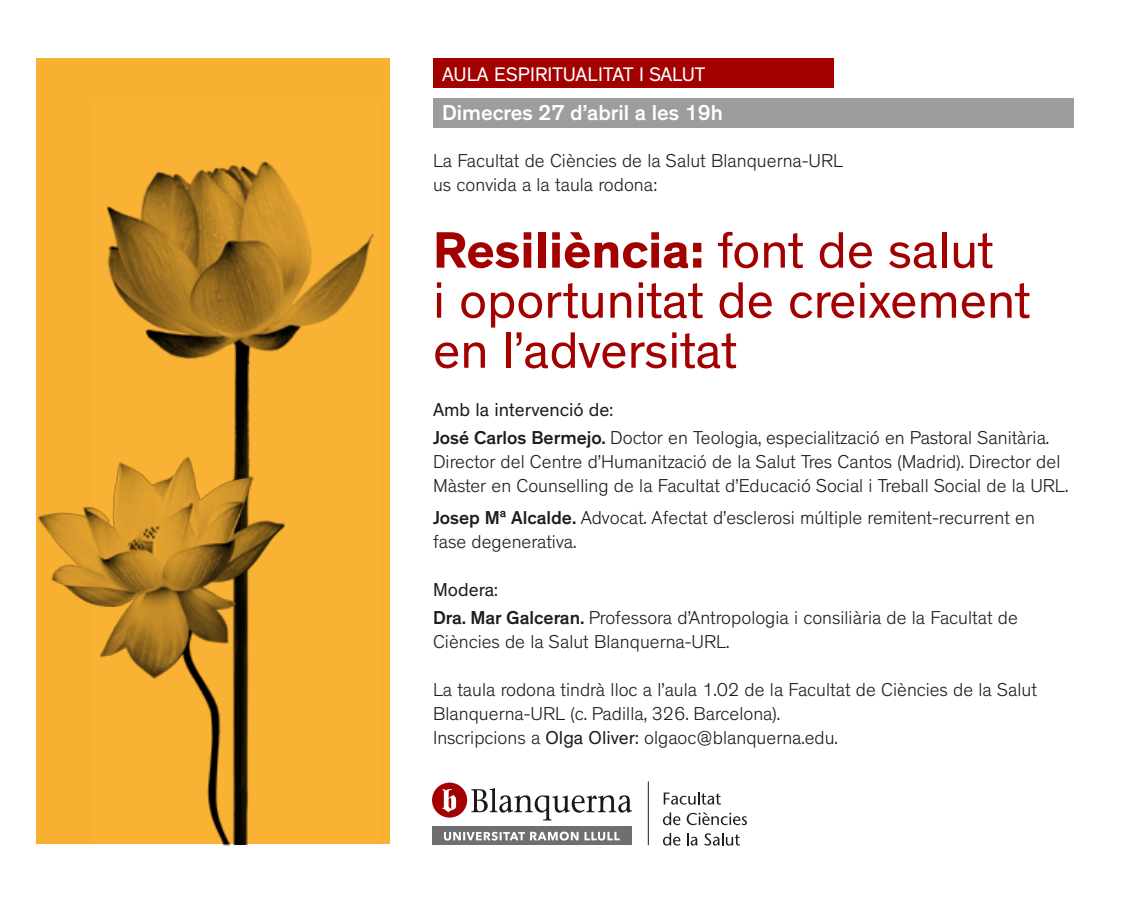
<style>
.page{position:relative;width:1134px;height:908px;background:#fff}
.page>*{position:absolute;margin:0;border:0;box-sizing:border-box;transform-origin:0 0}
.t1{font:52px/50px "Theinhardt";color:#a30000}
.t2{font:500 22px "Theinhardt";color:#fff}
.t3{font:20px "Theinhardt";letter-spacing:.005em;color:#fff}
.t4{font:300 19px/24px "Theinhardt";color:#1d1d1b}
.s1{font-weight:700}
.s2{font-weight:400}
.s3{font-weight:500}
</style>
<div class="page">
<div style="left:432px;top:782px;width:35px;height:35px;background:#a30000;border-radius:50%"></div>
<svg style="left:442px;top:789px;width:14px;height:23px"></svg>
<svg style="left:471px;top:788px;width:161px;height:32px"></svg>
<div style="left:432px;top:826px;width:200px;height:18px;background:#706f6f"></div>
<svg style="left:444px;top:831px;width:176px;height:9px"></svg>
<svg style="left:664px;top:792px;width:57px;height:12px"></svg>
<svg style="left:663px;top:812px;width:17px;height:12px"></svg>
<svg style="left:687px;top:812px;width:60px;height:12px"></svg>
<svg style="left:663px;top:832px;width:17px;height:13px"></svg>
<svg style="left:687px;top:833px;width:11px;height:12px"></svg>
<svg style="left:704px;top:833px;width:36px;height:12px"></svg>
<hr style="left:648px;top:781px;width:1px;height:63px;background:#1d1d1b">
<div style="left:433px;top:98px;width:641px;height:29px;background:#9d9d9c"></div>
<div style="left:433px;top:58px;width:400px;height:29px;background:#a30000"></div>
<svg style="left:36px;top:58px;width:353px;height:785px;background:#df9f2e"></svg>
<p class="t3" style="left:442px;top:62px;width:265px">AULA ESPIRITUALITAT I SALUT</p>
<p class="t2" style="left:442px;top:99px;width:282px">Dimecres 27 d’abril a les 19h</p>
<p class="t4" style="left:433px;top:149px;width:412px">La Facultat de Ciències de la Salut Blanquerna-URL us convida a la taula rodona:</p>
<h1 class="t1" style="left:433px;top:226px;width:599px"><span class="s1">Resiliència:</span> font de salut<br>i oportunitat de creixement en l’adversitat</h1>
<p class="t4" style="left:433px;top:395px;width:618px;line-height:28px"><span class="s2">Amb la intervenció de:<br></span><span class="s3">José Carlos Bermejo.</span> Doctor en Teologia, especialització en Pastoral Sanitària.</p>
<p class="t4" style="left:433px;top:449px;width:637px">Director del Centre d’Humanització de la Salut Tres Cantos (Madrid). Director del<br>Màster en Counselling de la Facultat d’Educació Social i Treball Social de la URL.</p>
<p class="t4" style="left:433px;top:505px;width:603px"><span class="s3">Josep Mª Alcalde.</span> Advocat. Afectat d’esclerosi múltiple remitent-recurrent en fase degenerativa.</p>
<p class="t4" style="left:433px;top:575px;width:586px;line-height:28px"><span class="s2">Modera:<br></span><span class="s3">Dra. Mar Galceran.</span> Professora d’Antropologia i consiliària de la Facultat de</p>
<p class="t4" style="left:433px;top:629px;width:298px">Ciències de la Salut Blanquerna-URL.</p>
<p class="t4" style="left:433px;top:677px;width:605px">La taula rodona tindrà lloc a l’aula 1.02 de la Facultat de Ciències de la Salut<br>Blanquerna-URL (c. Padilla, 326. Barcelona).<br>Inscripcions a <span class="s2">Olga Oliver:</span> olgaoc@blanquerna.edu.</p>
</div>
